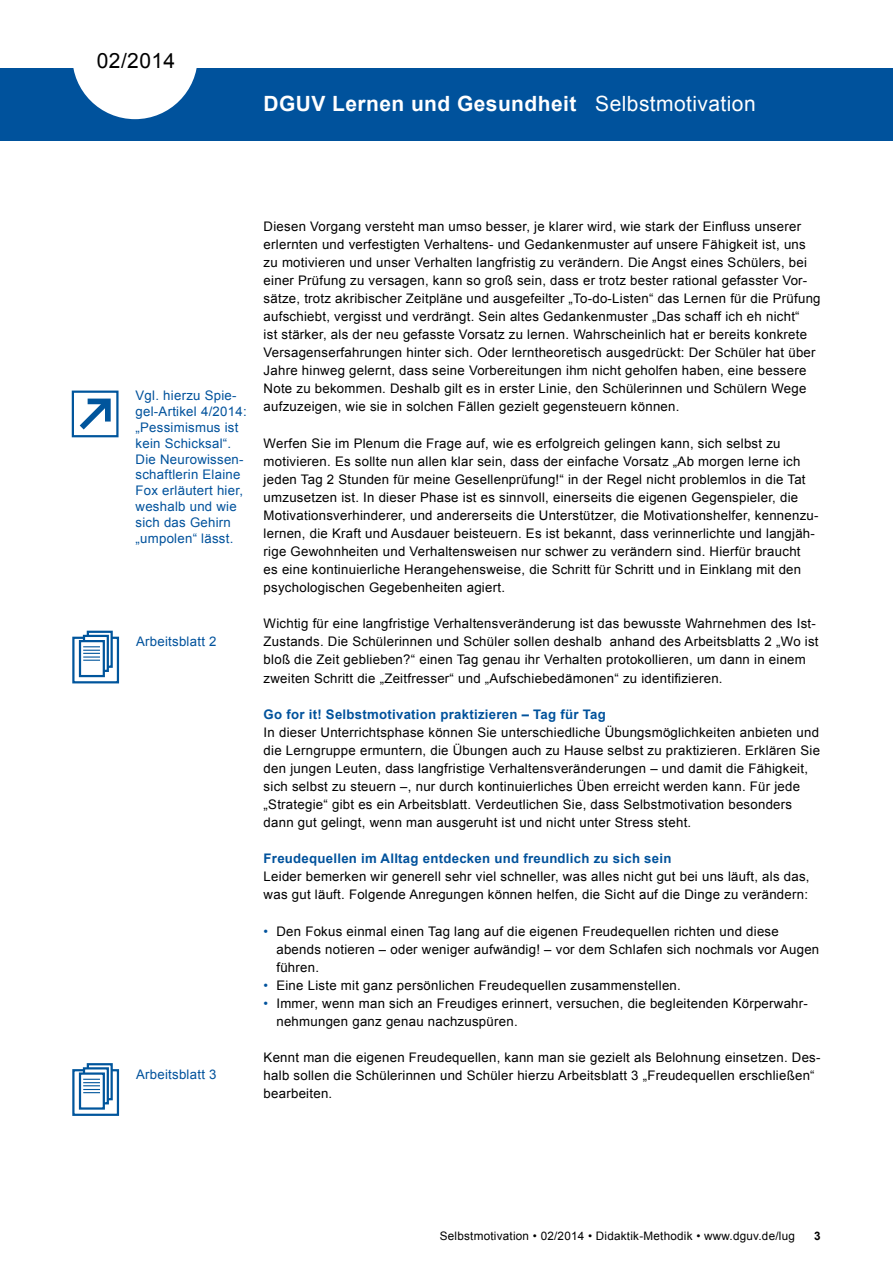
<style>
.page{position:relative;width:893px;height:1263px;background:#fff}
.page>*{position:absolute;margin:0;border:0;box-sizing:border-box;transform-origin:0 0}
.t1{font:700 21px "Arial";letter-spacing:.02em;color:#fff}
.t2{font:21px "Arial";letter-spacing:.02em;color:#fff}
.t3{font:21px "Arial";letter-spacing:.02em;color:#000}
.t4{font:13.2px/18px "Arial";letter-spacing:.02em;color:#000}
.t5{font:13.2px/15.9px "Arial";letter-spacing:.02em;color:#00529c}
.t6{font:700 13.2px "Arial";letter-spacing:.02em;color:#00529c}
.t7{font:11.7px "Arial";letter-spacing:.02em;color:#000}
.t8{font:700 11.7px "Arial";color:#000}
.s1{color:#00529c}
</style>
<div class="page">
<div style="left:0;top:68px;width:893px;height:72px;background:#00529c"></div>
<svg style="left:73px;top:68px;width:124px;height:51px"></svg>
<div style="left:72px;top:1069px;width:47px;height:47px;border:2px solid #00559c"></div>
<div style="left:88px;top:1064px;width:24px;height:35px;background:#fff"></div>
<div style="left:87px;top:1063px;width:26px;height:37px;border:2px solid #00559c"></div>
<div style="left:83px;top:1067px;width:26px;height:37px;background:#fff;border:2px solid #00559c"></div>
<div style="left:79px;top:1072px;width:26px;height:38px;background:#fff;border:2px solid #00559c"></div>
<svg style="left:83px;top:1079px;width:17px;height:14px"></svg>
<div style="left:72px;top:637px;width:47px;height:46px;border:2px solid #00559c"></div>
<svg style="left:90px;top:634px;width:20px;height:6px"></svg>
<div style="left:87px;top:631px;width:26px;height:37px;border:2px solid #00559c"></div>
<div style="left:83px;top:635px;width:26px;height:37px;background:#fff;border:2px solid #00559c"></div>
<div style="left:79px;top:640px;width:26px;height:37px;background:#fff;border:2px solid #00559c"></div>
<svg style="left:83px;top:646px;width:17px;height:15px"></svg>
<div style="left:72px;top:391px;width:47px;height:46px;border:2px solid #00559c"></div>
<svg style="left:80px;top:399px;width:31px;height:30px"></svg>
<h1 class="t3" style="left:97px;top:47px;width:80px">02/2014</h1>
<h1 class="t1" style="left:264px;top:90px;width:314px">DGUV Lernen und Gesundheit</h1>
<h1 class="t2" style="left:595px;top:90px;width:162px">Selbstmotivation</h1>
<p class="t5" style="left:136px;top:388px;width:113px">Vgl. hierzu Spie&shy;gel-Artikel 4/2014: „Pessimismus ist kein Schicksal“.<br>Die Neurowissen&shy;schaftlerin Elaine<br>Fox erläutert hier, weshalb und wie sich das Gehirn „umpolen“ lässt.</p>
<p class="t5" style="left:136px;top:634px;width:82px">Arbeitsblatt 2</p>
<p class="t5" style="left:136px;top:1066px;width:82px">Arbeitsblatt 3</p>
<p class="t4" style="left:264px;top:217px;width:558px">Diesen Vorgang versteht man umso besser, je klarer wird, wie stark der Einfluss unserer erlernten und verfestigten Verhaltens- und Gedankenmuster auf unsere Fähigkeit ist, uns zu motivieren und unser Verhalten langfristig zu verändern. Die Angst eines Schülers, bei einer Prüfung zu versagen, kann so groß sein, dass er trotz bester rational gefasster Vor&shy;sätze, trotz akribischer Zeitpläne und ausgefeilter „To-do-Listen“ das Lernen für die Prüfung aufschiebt, vergisst und verdrängt. Sein altes Gedankenmuster „Das schaff ich eh nicht“<br>ist stärker, als der neu gefasste Vorsatz zu lernen. Wahrscheinlich hat er bereits konkrete Versagenserfahrungen hinter sich. Oder lerntheoretisch ausgedrückt: Der Schüler hat über Jahre hinweg gelernt, dass seine Vorbereitungen ihm nicht geholfen haben, eine bessere Note zu bekommen. Deshalb gilt es in erster Linie, den Schülerinnen und Schülern Wege aufzuzeigen, wie sie in solchen Fällen gezielt gegensteuern können.</p>
<p class="t4" style="left:264px;top:434px;width:556px">Werfen Sie im Plenum die Frage auf, wie es erfolgreich gelingen kann, sich selbst zu motivieren. Es sollte nun allen klar sein, dass der einfache Vorsatz „Ab morgen lerne ich jeden Tag 2 Stunden für meine Gesellenprüfung!“ in der Regel nicht problemlos in die Tat umzusetzen ist. In dieser Phase ist es sinnvoll, einerseits die eigenen Gegenspieler, die Motivationsverhinderer, und andererseits die Unterstützer, die Motivationshelfer, kennenzu&shy;lernen, die Kraft und Ausdauer beisteuern. Es ist bekannt, dass verinnerlichte und langjäh&shy;rige Gewohnheiten und Verhaltensweisen nur schwer zu verändern sind. Hierfür braucht<br>es eine kontinuierliche Herangehensweise, die Schritt für Schritt und in Einklang mit den psychologischen Gegebenheiten agiert.</p>
<p class="t4" style="left:264px;top:615px;width:556px">Wichtig für eine langfristige Verhaltensveränderung ist das bewusste Wahrnehmen des Ist-Zustands. Die Schülerinnen und Schüler sollen deshalb anhand des Arbeitsblatts 2 „Wo ist bloß die Zeit geblieben?“ einen Tag genau ihr Verhalten protokollieren, um dann in einem zweiten Schritt die „Zeitfresser“ und „Aufschiebedämonen“ zu identifizieren.</p>
<p class="t6" style="left:264px;top:705px;width:344px">Go for it! Selbstmotivation praktizieren – Tag für Tag</p>
<p class="t4" style="left:264px;top:723px;width:558px">In dieser Unterrichtsphase können Sie unterschiedliche Übungsmöglichkeiten anbieten und die Lerngruppe ermuntern, die Übungen auch zu Hause selbst zu praktizieren. Erklären Sie den jungen Leuten, dass langfristige Verhaltensveränderungen – und damit die Fähigkeit, sich selbst zu steuern –, nur durch kontinuierliches Üben erreicht werden kann. Für jede „Strategie“ gibt es ein Arbeitsblatt. Verdeutlichen Sie, dass Selbstmotivation besonders dann gut gelingt, wenn man ausgeruht ist und nicht unter Stress steht.</p>
<p class="t6" style="left:264px;top:850px;width:409px">Freudequellen im Alltag entdecken und freundlich zu sich sein</p>
<p class="t4" style="left:264px;top:868px;width:547px">Leider bemerken wir generell sehr viel schneller, was alles nicht gut bei uns läuft, als das, was gut läuft. Folgende Anregungen können helfen, die Sicht auf die Dinge zu verändern:</p>
<p class="t4" style="left:276px;top:922px;width:544px;text-indent:-13px"><span class="s1">•</span> Den Fokus einmal einen Tag lang auf die eigenen Freudequellen richten und diese abends notieren – oder weniger aufwändig! – vor dem Schlafen sich nochmals vor Augen führen.</p>
<p class="t4" style="left:264px;top:976px;width:419px"><span class="s1">•</span> Eine Liste mit ganz persönlichen Freudequellen zusammenstellen.</p>
<p class="t4" style="left:276px;top:994px;width:533px;text-indent:-13px"><span class="s1">•</span> Immer, wenn man sich an Freudiges erinnert, versuchen, die begleitenden Körperwahr&shy;nehmungen ganz genau nachzuspüren.</p>
<p class="t4" style="left:264px;top:1048px;width:558px">Kennt man die eigenen Freudequellen, kann man sie gezielt als Belohnung einsetzen. Des&shy;halb sollen die Schülerinnen und Schüler hierzu Arbeitsblatt 3 „Freudequellen erschließen“ bearbeiten.</p>
<p class="t7" style="left:440px;top:1228px;width:357px">Selbstmotivation • 02/2014 • Didaktik-Methodik • www.dguv.de/lug</p>
<p class="t8" style="left:814px;top:1228px;width:8px">3</p>
</div>
